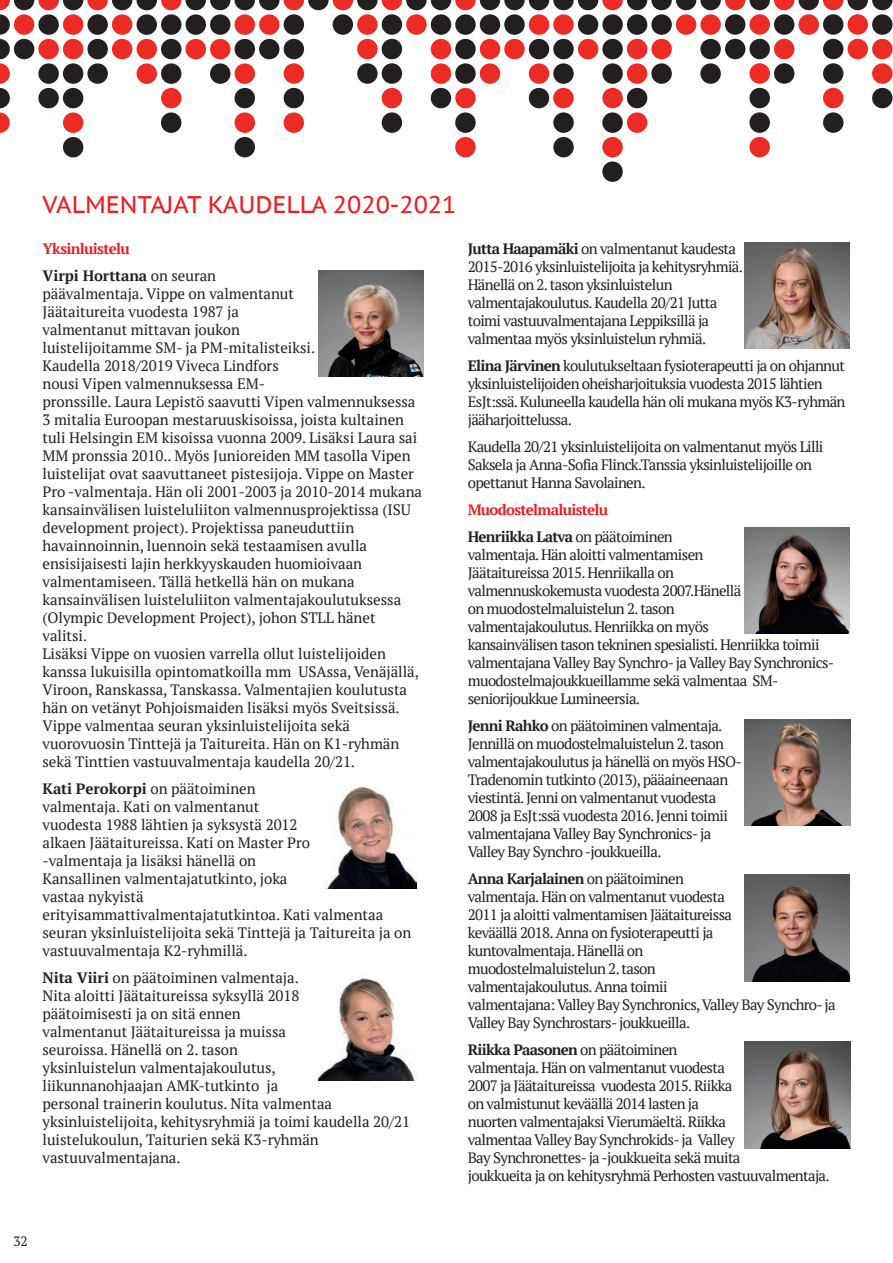
<style>
.page{position:relative;width:893px;height:1263px;background:#fff}
.page>*{position:absolute;margin:0;border:0;box-sizing:border-box;transform-origin:0 0}
.t1{font:24px "PT Sans Caption";letter-spacing:-.005em;color:#eb1d23}
.t2{font:15px/18px "PT Serif";letter-spacing:-.01em;color:#231f20}
.t3{font:15px/18px "PT Serif";letter-spacing:-.045em;color:#231f20}
.t4{font:700 15px/27px "PT Serif";letter-spacing:-.04em;color:#eb1d23}
.t5{font:13.5px "PT Serif";color:#231f20}
.s1{color:#231f20}
.s2{font-weight:400;color:#231f20}
.s3{font-weight:700}
</style>
<div class="page">
<svg style="left:0;top:0;width:892px;height:133px"></svg>
<div style="left:235px;top:112px;width:20px;height:21px;background:#ed2b25;border-radius:50%"></div>
<div style="left:284px;top:112px;width:20px;height:21px;background:#ed2b25;border-radius:50%"></div>
<div style="left:235px;top:137px;width:20px;height:20px;background:#231f20;border-radius:50%"></div>
<div style="left:627px;top:112px;width:20px;height:21px;background:#ed2b25;border-radius:50%"></div>
<div style="left:749px;top:112px;width:21px;height:21px;background:#231f20;border-radius:50%"></div>
<div style="left:749px;top:137px;width:21px;height:20px;background:#ed2b25;border-radius:50%"></div>
<div style="left:161px;top:112px;width:20px;height:21px;background:#231f20;border-radius:50%"></div>
<div style="left:63px;top:112px;width:20px;height:21px;background:#ed2b25;border-radius:50%"></div>
<div style="left:63px;top:137px;width:20px;height:20px;background:#231f20;border-radius:50%"></div>
<div style="left:602px;top:161px;width:21px;height:21px;background:#231f20;border-radius:50%"></div>
<div style="left:602px;top:112px;width:21px;height:21px;background:#231f20;border-radius:50%"></div>
<div style="left:602px;top:137px;width:21px;height:20px;background:#ed2b25;border-radius:50%"></div>
<div style="left:553px;top:112px;width:21px;height:21px;background:#231f20;border-radius:50%"></div>
<div style="left:553px;top:137px;width:21px;height:20px;background:#231f20;border-radius:50%"></div>
<div style="left:455px;top:112px;width:21px;height:21px;background:#231f20;border-radius:50%"></div>
<div style="left:455px;top:137px;width:21px;height:20px;background:#ed2b25;border-radius:50%"></div>
<div style="left:382px;top:112px;width:20px;height:21px;background:#231f20;border-radius:50%"></div>
<div style="left:823px;top:112px;width:20px;height:21px;background:#231f20;border-radius:50%"></div>
<img style="left:319px;top:270px;width:104px;height:106px">
<img style="left:324px;top:786px;width:92px;height:103px">
<img style="left:319px;top:974px;width:98px;height:106px">
<img style="left:744px;top:242px;width:106px;height:107px">
<img style="left:744px;top:527px;width:106px;height:107px">
<img style="left:744px;top:719px;width:106px;height:106px">
<img style="left:744px;top:1042px;width:106px;height:106px">
<img style="left:744px;top:875px;width:105px;height:106px">
<h1 class="t1" style="left:43px;top:191px;width:415px">VALMENTAJAT KAUDELLA 2020-2021</h1>
<p class="t4" style="left:43px;top:235px;width:175px">Yksinluistelu<br><span class="s1">Virpi Horttana</span> <span class="s2">on seuran</span></p>
<p class="t2" style="left:43px;top:284px;width:381px">päävalmentaja. Vippe on valmentanut<br>Jäätaitureita vuodesta 1987 ja<br>valmentanut mittavan joukon<br>luistelijoitamme SM- ja PM-mitalisteiksi.<br>Kaudella 2018/2019 Viveca Lindfors<br>nousi Vipen valmennuksessa EM-<br>pronssille. Laura Lepistö saavutti Vipen valmennuksessa 3 mitalia Euroopan mestaruuskisoissa, joista kultainen tuli Helsingin EM kisoissa vuonna 2009. Lisäksi Laura sai MM pronssia 2010.. Myös Junioreiden MM tasolla Vipen luistelijat ovat saavuttaneet pistesijoja. Vippe on Master Pro -valmentaja. Hän oli 2001-2003 ja 2010-2014 mukana kansainvälisen luisteluliiton valmennusprojektissa (ISU development project). Projektissa paneuduttiin havainnoinnin, luennoin sekä testaamisen avulla ensisijaisesti lajin herkkyyskauden huomioivaan valmentamiseen. Tällä hetkellä hän on mukana kansainvälisen luisteluliiton valmentajakoulutuksessa (Olympic Development Project), johon STLL hänet valitsi.<br>Lisäksi Vippe on vuosien varrella ollut luistelijoiden kanssa lukuisilla opintomatkoilla mm USAssa, Venäjällä, Viroon, Ranskassa, Tanskassa. Valmentajien koulutusta hän on vetänyt Pohjoismaiden lisäksi myös Sveitsissä.<br>Vippe valmentaa seuran yksinluistelijoita sekä vuorovuosin Tinttejä ja Taitureita. Hän on K1-ryhmän sekä Tinttien vastuuvalmentaja kaudella 20/21.</p>
<p class="t2" style="left:43px;top:779px;width:370px"><span class="s3">Kati Perokorpi</span> on päätoiminen<br>valmentaja. Kati on valmentanut<br>vuodesta 1988 lähtien ja syksystä 2012<br>alkaen Jäätaitureissa. Kati on Master Pro<br>-valmentaja ja lisäksi hänellä on<br>Kansallinen valmentajatutkinto, joka<br>vastaa nykyistä<br>erityisammattivalmentajatutkintoa. Kati valmentaa seuran yksinluistelijoita sekä Tinttejä ja Taitureita ja on vastuuvalmentaja K2-ryhmillä.</p>
<p class="t2" style="left:43px;top:968px;width:369px"><span class="s3">Nita Viiri</span> on päätoiminen valmentaja.<br>Nita aloitti Jäätaitureissa syksyllä 2018<br>päätoimisesti ja on sitä ennen<br>valmentanut Jäätaitureissa ja muissa<br>seuroissa. Hänellä on 2. tason<br>yksinluistelun valmentajakoulutus,<br>liikunnanohjaajan AMK-tutkinto ja<br>personal trainerin koulutus. Nita valmentaa yksinluistelijoita, kehitysryhmiä ja toimi kaudella 20/21 luistelukoulun, Taiturien sekä K3-ryhmän vastuuvalmentajana.</p>
<p class="t3" style="left:468px;top:239px;width:277px"><span class="s3">Jutta Haapamäki</span> on valmentanut kaudesta 2015-2016 yksinluistelijoita ja kehitysryhmiä.<br>Hänellä on 2. tason yksinluistelun valmentajakoulutus. Kaudella 20/21 Jutta toimi vastuuvalmentajana Leppiksillä ja valmentaa myös yksinluistelun ryhmiä.</p>
<p class="t3" style="left:468px;top:356px;width:379px"><span class="s3">Elina Järvinen</span> koulutukseltaan fysioterapeutti ja on ohjannut yksinluistelijoiden oheisharjoituksia vuodesta 2015 lähtien EsJt:ssä. Kuluneella kaudella hän oli mukana myös K3-ryhmän jääharjoittelussa.</p>
<p class="t3" style="left:468px;top:437px;width:357px">Kaudella 20/21 yksinluistelijoita on valmentanut myös Lilli<br>Saksela ja Anna-Sofia Flinck.Tanssia yksinluistelijoille on opettanut Hanna Savolainen.</p>
<p class="t4" style="left:468px;top:496px;width:207px">Muodostelmaluistelu<br><span class="s1">Henriikka Latva</span> <span class="s2">on päätoiminen</span></p>
<p class="t3" style="left:468px;top:545px;width:368px">valmentaja. Hän aloitti valmentamisen<br>Jäätaitureissa 2015. Henriikalla on<br>valmennuskokemusta vuodesta 2007.Hänellä<br>on muodostelmaluistelun 2. tason<br>valmentajakoulutus. Henriikka on myös<br>kansainvälisen tason tekninen spesialisti. Henriikka toimii valmentajana Valley Bay Synchro- ja Valley Bay Synchronics&shy;muodostelmajoukkueillamme sekä valmentaa SM&shy;seniorijoukkue Lumineersia.</p>
<p class="t3" style="left:468px;top:716px;width:275px"><span class="s3">Jenni Rahko</span> on päätoiminen valmentaja.<br>Jennillä on muodostelmaluistelun 2. tason valmentajakoulutus ja hänellä on myös HSO-Tradenomin tutkinto (2013), pääaineenaan viestintä. Jenni on valmentanut vuodesta 2008 ja EsJt:ssä vuodesta 2016. Jenni toimii valmentajana Valley Bay Synchronics- ja Valley Bay Synchro -joukkueilla.</p>
<p class="t3" style="left:468px;top:869px;width:370px"><span class="s3">Anna Karjalainen</span> on päätoiminen<br>valmentaja. Hän on valmentanut vuodesta<br>2011 ja aloitti valmentamisen Jäätaitureissa<br>keväällä 2018. Anna on fysioterapeutti ja<br>kuntovalmentaja. Hänellä on<br>muodostelmaluistelun 2. tason<br>valmentajakoulutus. Anna toimii<br>valmentajana: Valley Bay Synchronics, Valley Bay Synchro- ja Valley Bay Synchrostars- joukkueilla.</p>
<p class="t3" style="left:468px;top:1040px;width:363px"><span class="s3">Riikka Paasonen</span> on päätoiminen<br>valmentaja. Hän on valmentanut vuodesta<br>2007 ja Jäätaitureissa vuodesta 2015. Riikka<br>on valmistunut keväällä 2014 lasten ja<br>nuorten valmentajaksi Vierumäeltä. Riikka<br>valmentaa Valley Bay Synchrokids- ja Valley<br>Bay Synchronettes- ja -joukkueita sekä muita<br>joukkueita ja on kehitysryhmä Perhosten vastuuvalmentaja.</p>
<p class="t5" style="left:13px;top:1232px;width:16px">32</p>
</div>
